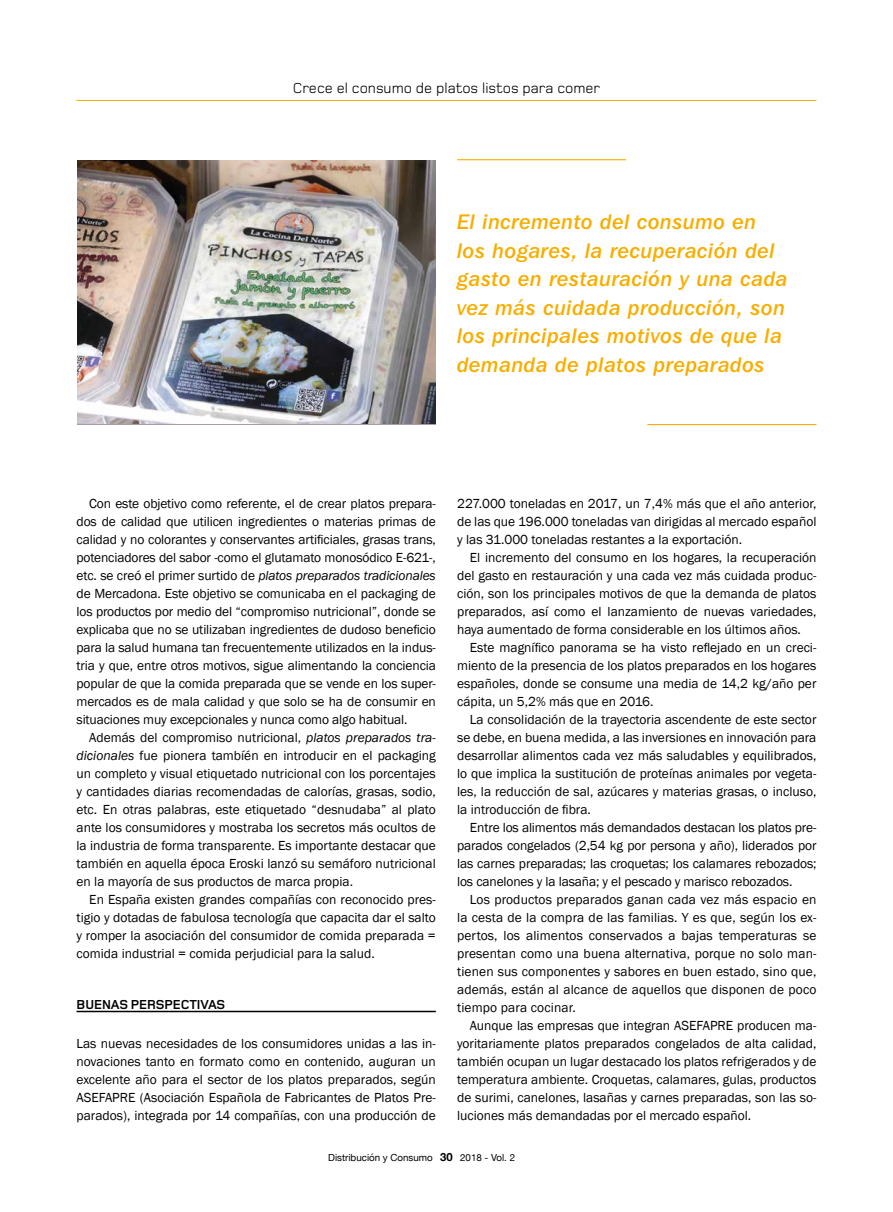
<style>
.page{position:relative;width:893px;height:1212px;background:#fff}
.page>*{position:absolute;margin:0;border:0;box-sizing:border-box;transform-origin:0 0}
.t1{font:21px/28.5px "Franklin Gothic IT Cby BT Med Ital";letter-spacing:.025em;color:#f7ae00}
.t2{font:15px "Foundry Monoline";color:#000}
.t3{font:13.5px/18px "Franklin Gothic";color:#000;text-align:justify}
.t4{font:700 13.5px "Foundry Monoline";letter-spacing:-.005em;color:#000}
.t5{font:9.75px "Helvetica Neue";color:#000}
.s1{font-style:italic}
.s2{font-weight:700;font-size:11.25px}
</style>
<div class="page">
<hr style="left:77px;top:1011px;width:359px;height:1px;background:#000">
<hr style="left:457px;top:159px;width:169px;height:1px;background:#f7ae00">
<hr style="left:647px;top:424px;width:169px;height:1px;background:#f7ae00">
<img style="left:77px;top:160px;width:359px;height:264px">
<hr style="left:77px;top:100px;width:739px;height:1px;background:#f7ae00">
<p class="t2" style="left:293px;top:79px;width:309px">Crece el consumo de platos listos para comer</p>
<h1 class="t1" style="left:457px;top:208px;width:332px">El incremento del consumo en los hogares, la recuperación del gasto en restauración y una cada vez más cuidada producción, son los principales motivos de que la demanda de platos preparados</h1>
<p class="t3" style="left:77px;top:495px;width:361px;text-indent:13px">Con este objetivo como referente, el de crear platos prepara&shy;dos de calidad que utilicen ingredientes o materias primas de calidad y no colorantes y conservantes artificiales, grasas trans, potenciadores del sabor -como el glutamato monosódico E-621-, etc. se creó el primer surtido de <span class="s1">platos preparados tradicionales </span>de Mercadona. Este objetivo se comunicaba en el packaging de los productos por medio del “compromiso nutricional”, donde se explicaba que no se utilizaban ingredientes de dudoso beneficio para la salud humana tan frecuentemente utilizados en la indus&shy;tria y que, entre otros motivos, sigue alimentando la conciencia popular de que la comida preparada que se vende en los super&shy;mercados es de mala calidad y que solo se ha de consumir en situaciones muy excepcionales y nunca como algo habitual.</p>
<p class="t3" style="left:77px;top:729px;width:361px;text-indent:13px">Además del compromiso nutricional, <span class="s1">platos preparados tra&shy;dicionales</span> fue pionera tambíén en introducir en el packaging un completo y visual etiquetado nutricional con los porcentajes y cantidades diarias recomendadas de calorías, grasas, sodio, etc. En otras palabras, este etiquetado “desnudaba” al plato ante los consumidores y mostraba los secretos más ocultos de la industria de forma transparente. Es importante destacar que también en aquella época Eroski lanzó su semáforo nutricional en la mayoría de sus productos de marca propia.</p>
<p class="t3" style="left:77px;top:891px;width:361px;text-indent:13px">En España existen grandes compañías con reconocido pres&shy;tigio y dotadas de fabulosa tecnología que capacita dar el salto y romper la asociación del consumidor de comida preparada = comida industrial = comida perjudicial para la salud.</p>
<p class="t4" style="left:77px;top:996px;width:150px">BUENAS PERSPECTIVAS</p>
<p class="t3" style="left:77px;top:1035px;width:361px">Las nuevas necesidades de los consumidores unidas a las in&shy;novaciones tanto en formato como en contenido, auguran un excelente año para el sector de los platos preparados, según ASEFAPRE (Asociación Española de Fabricantes de Platos Pre&shy;parados), integrada por 14 compañías, con una producción de</p>
<p class="t3" style="left:457px;top:495px;width:361px">227.000 toneladas en 2017, un 7,4% más que el año anterior, de las que 196.000 toneladas van dirigidas al mercado español y las 31.000 toneladas restantes a la exportación.</p>
<p class="t3" style="left:457px;top:549px;width:361px;text-indent:13px">El incremento del consumo en los hogares, la recuperación del gasto en restauración y una cada vez más cuidada produc&shy;ción, son los principales motivos de que la demanda de platos preparados, así como el lanzamiento de nuevas variedades, haya aumentado de forma considerable en los últimos años.</p>
<p class="t3" style="left:457px;top:639px;width:361px;text-indent:13px">Este magnífico panorama se ha visto reflejado en un creci&shy;miento de la presencia de los platos preparados en los hogares españoles, donde se consume una media de 14,2 kg/año per cápita, un 5,2% más que en 2016.</p>
<p class="t3" style="left:457px;top:711px;width:361px;text-indent:13px">La consolidación de la trayectoria ascendente de este sector se debe, en buena medida, a las inversiones en innovación para desarrollar alimentos cada vez más saludables y equilibrados, lo que implica la sustitución de proteínas animales por vegeta&shy;les, la reducción de sal, azúcares y materias grasas, o incluso, la introducción de fibra.</p>
<p class="t3" style="left:457px;top:819px;width:361px;text-indent:13px">Entre los alimentos más demandados destacan los platos pre&shy;parados congelados (2,54 kg por persona y año), liderados por las carnes preparadas; las croquetas; los calamares rebozados; los canelones y la lasaña; y el pescado y marisco rebozados.</p>
<p class="t3" style="left:457px;top:891px;width:361px;text-indent:13px">Los productos preparados ganan cada vez más espacio en la cesta de la compra de las familias. Y es que, según los ex&shy;pertos, los alimentos conservados a bajas temperaturas se presentan como una buena alternativa, porque no solo man&shy;tienen sus componentes y sabores en buen estado, sino que, además, están al alcance de aquellos que disponen de poco tiempo para cocinar.</p>
<p class="t3" style="left:457px;top:1017px;width:361px;text-indent:13px">Aunque las empresas que integran ASEFAPRE producen ma&shy;yoritariamente platos preparados congelados de alta calidad, también ocupan un lugar destacado los platos refrigerados y de temperatura ambiente. Croquetas, calamares, gulas, productos de surimi, canelones, lasañas y carnes preparadas, son las so&shy;luciones más demandadas por el mercado español.</p>
<p class="t5" style="left:328px;top:1150px;width:188px">Distribución y Consumo <span class="s2">30</span> 2018 - Vol. 2</p>
</div>
